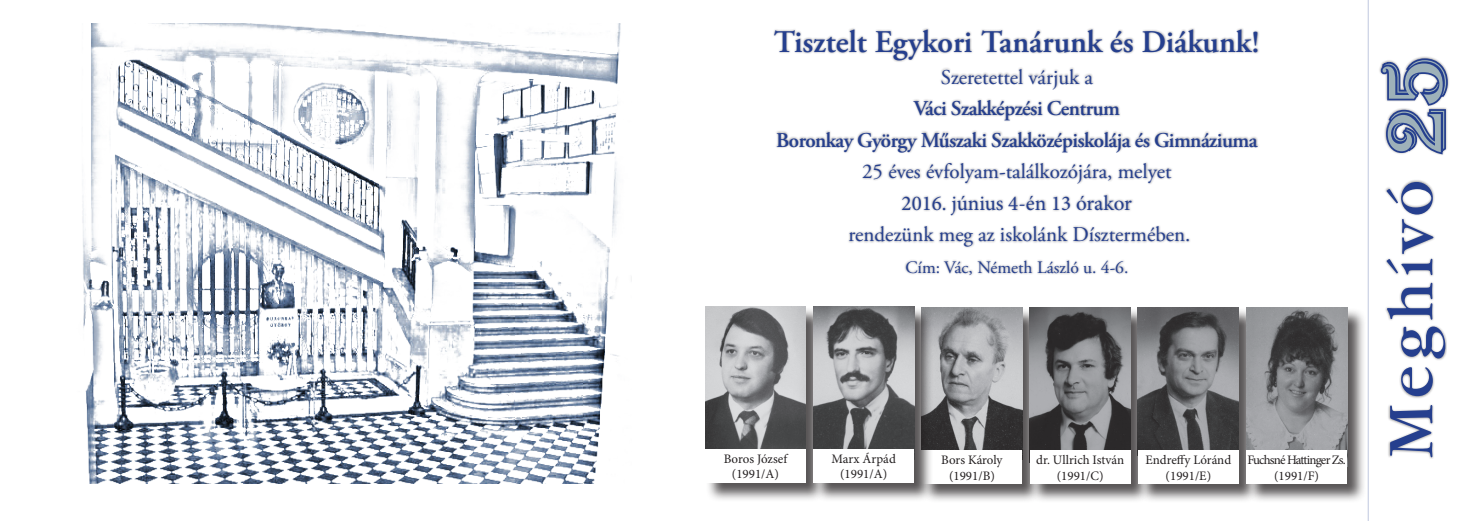
<style>
.page{position:relative;width:1474px;height:521px;background:#fff}
.page>*{position:absolute;margin:0;border:0;box-sizing:border-box;transform-origin:0 0}
.t1{font:63px "Garamond Itc TEE";letter-spacing:.075em;color:#253f8e}
.t2{font:600 31.5px "Adobe Garamond Pro";color:#253f8e}
.t3{font:21px "Adobe Garamond Pro";color:#253f8e}
.t4{font:600 21px/31.5px "Adobe Garamond Pro";letter-spacing:-.025em;color:#253f8e;text-align:center}
.t5{font:21px "Minion Pro";color:#253f8e}
.t6{font:17.5px "Adobe Garamond Pro";color:#253f8e}
.t7{font:12.95px/15.6px "Minion Pro";color:#231f20;text-align:center}
.t8{font:12.95px/15.6px "Minion Pro";letter-spacing:-.06em;color:#231f20;text-align:center}
.s1{font-family:"Algerian";font-size:84px;color:#9eb1b9}
</style>
<div class="page">
<div style="left:772px;top:27px;width:488px;height:249px;background:#231f20;opacity:.46"></div>
<div style="left:1384px;top:180px;width:62px;height:279px;background:#231f20;opacity:.46"></div>
<svg style="left:1379px;top:57px;width:70px;height:98px"></svg>
<hr style="left:1367px;top:0;width:1px;height:521px;background:#253f8e">
<img style="left:82px;top:24px;width:550px;height:460px">
<div style="left:921px;top:308px;width:121px;height:195px;background:#231f20;opacity:.75"></div>
<img style="left:933px;top:308px;width:89px;height:142px">
<div style="left:705px;top:307px;width:120px;height:195px;background:#231f20;opacity:.75"></div>
<img style="left:705px;top:307px;width:101px;height:142px">
<div style="left:921px;top:450px;width:101px;height:34px;background:#fff"></div>
<div style="left:705px;top:449px;width:101px;height:33px;background:#fff"></div>
<div style="left:1029px;top:308px;width:121px;height:195px;background:#231f20;opacity:.75"></div>
<img style="left:1029px;top:308px;width:101px;height:142px">
<div style="left:1029px;top:450px;width:101px;height:33px;background:#fff"></div>
<div style="left:1138px;top:308px;width:120px;height:195px;background:#231f20;opacity:.75"></div>
<img style="left:1137px;top:308px;width:101px;height:142px">
<div style="left:1137px;top:450px;width:101px;height:34px;background:#fff"></div>
<div style="left:1246px;top:308px;width:120px;height:195px;background:#231f20;opacity:.75"></div>
<img style="left:1246px;top:308px;width:100px;height:142px">
<div style="left:1246px;top:450px;width:100px;height:33px;background:#fff"></div>
<div style="left:813px;top:307px;width:120px;height:195px;background:#231f20;opacity:.75"></div>
<img style="left:813px;top:307px;width:101px;height:142px">
<div style="left:813px;top:449px;width:101px;height:33px;background:#fff"></div>
<h2 class="t2" style="left:774px;top:24px;width:487px">Tisztelt Egykori Tanárunk és Diákunk!</h2>
<h3 class="t3" style="left:940px;top:64px;width:154px">Szeretettel várjuk a</h3>
<h3 class="t4" style="left:776px;top:93px;width:483px">Váci Szakképzési Centrum<br>Boronkay György Műszaki Szakközépiskolája és Gimnáziuma</h3>
<h3 class="t3" style="left:862px;top:159px;width:311px">25 éves évfolyam-találkozójára, melyet</h3>
<h3 class="t5" style="left:901px;top:189px;width:232px">2016. június 4-én 13 órakor</h3>
<h3 class="t3" style="left:848px;top:222px;width:343px">rendezünk meg az iskolánk Dísztermében.</h3>
<h3 class="t6" style="left:905px;top:257px;width:225px">Cím: Vác, Németh László u. 4-6.</h3>
<p class="t7" style="left:831px;top:451px;width:66px">Marx Árpád (1991/A)</p>
<p class="t7" style="left:723px;top:451px;width:65px">Boros József (1991/A)</p>
<p class="t7" style="left:1036px;top:452px;width:89px">dr. Ullrich István (1991/C)</p>
<p class="t7" style="left:1145px;top:452px;width:87px">Endreffy Lóránd (1991/E)</p>
<p class="t8" style="left:1247px;top:452px;width:100px">Fuchsné Hattinger Zs. (1991/F)</p>
<p class="t7" style="left:941px;top:452px;width:63px">Bors Károly (1991/B)</p>
<h1 class="t1" style="left:1375px;top:459px;width:404px;rotate:-90deg">Meghívó <span class="s1">25</span></h1>
</div>
